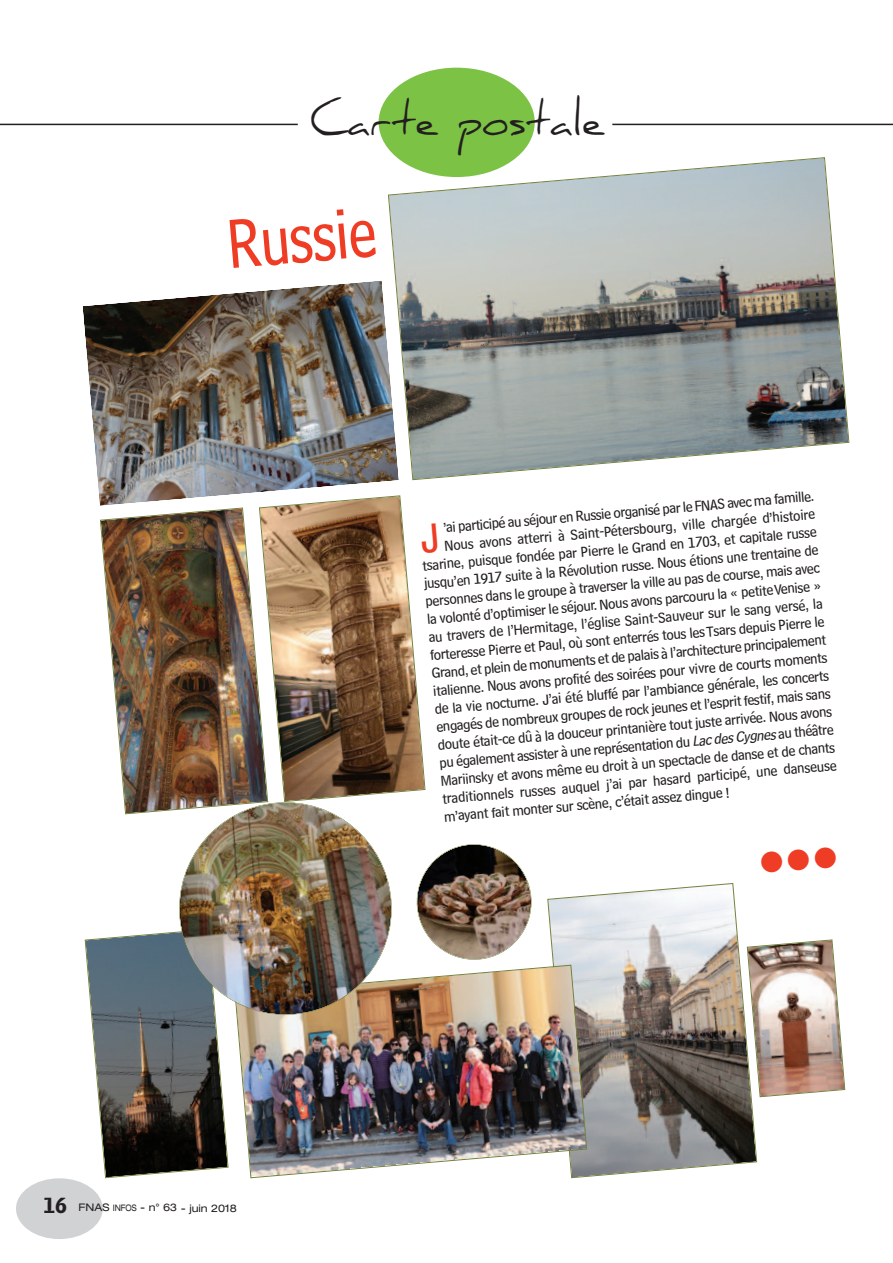
<style>
.page{position:relative;width:893px;height:1263px;background:#fff}
.page>*{position:absolute;margin:0;border:0;box-sizing:border-box;transform-origin:0 0}
.t1{font:72px "Bell Centennial Std Sub Capt";color:#ef3d25;scale:.85 1}
.t2{font:45px "Daniel";color:#231f20}
.t3{font:15px "Bell Centennial Std Sub Capt";color:#231f20}
.t4{font:expanded 10.5px "Helvetica Neue LT Std";letter-spacing:-.005em;color:#231f20}
.s1{font-style:italic}
.s2{font-family:"Bell Centennial Std Bd Listing";font-stretch:normal;font-size:18px}
.s3{font-size:9px}
</style>
<div class="page">
<svg style="left:547px;top:883px;width:210px;height:294px;background:#a4a09c"></svg>
<img style="left:747px;top:939px;width:98px;height:158px">
<img style="left:83px;top:281px;width:314px;height:225px">
<img style="left:236px;top:965px;width:351px;height:213px">
<hr style="left:612px;top:124px;width:281px;height:1px;background:#231f20">
<hr style="left:0;top:124px;width:298px;height:1px;background:#231f20">
<svg style="left:388px;top:157px;width:461px;height:323px;background:#a7acaa"></svg>
<img style="left:259px;top:495px;width:166px;height:302px">
<img style="left:100px;top:508px;width:168px;height:306px">
<img style="left:174px;top:797px;width:222px;height:222px">
<img style="left:416px;top:844px;width:116px;height:116px">
<svg style="left:84px;top:929px;width:144px;height:250px"></svg>
<svg style="left:388px;top:157px;width:147px;height:20px"></svg>
<svg style="left:420px;top:523px;width:5px;height:30px"></svg>
<h2 class="t2" style="left:310px;top:93px;width:297px">Carte postale</h2>
<h1 class="t1" style="left:225px;top:221px;width:178px;rotate:-5deg">Russie</h1>
<p class="t3" style="left:443px;top:523px;width:374px;rotate:-5deg">’ai participé au séjour en Russie organisé par le FNAS avec ma famille.</p>
<p class="t3" style="left:444px;top:541px;width:374px;rotate:-5deg">Nous avons atterri à Saint-Pétersbourg, ville chargée d’histoire</p>
<p class="t3" style="left:422px;top:561px;width:397px;rotate:-5deg">tsarine, puisque fondée par Pierre le Grand en 1703, et capitale russe</p>
<p class="t3" style="left:424px;top:579px;width:397px;rotate:-5deg">jusqu’en 1917 suite à la Révolution russe. Nous étions une trentaine de</p>
<p class="t3" style="left:425px;top:597px;width:397px;rotate:-5deg">personnes dans le groupe à traverser la ville au pas de course, mais avec</p>
<p class="t3" style="left:427px;top:615px;width:397px;rotate:-5deg">la volonté d’optimiser le séjour. Nous avons parcouru la « petiteVenise »</p>
<p class="t3" style="left:428px;top:633px;width:397px;rotate:-5deg">au travers de l’Hermitage, l’église Saint-Sauveur sur le sang versé, la</p>
<p class="t3" style="left:430px;top:651px;width:397px;rotate:-5deg">forteresse Pierre et Paul, où sont enterrés tous lesTsars depuis Pierre le</p>
<p class="t3" style="left:431px;top:668px;width:397px;rotate:-5deg">Grand, et plein de monuments et de palais à l’architecture principalement</p>
<p class="t3" style="left:433px;top:686px;width:397px;rotate:-5deg">italienne. Nous avons profité des soirées pour vivre de courts moments</p>
<p class="t3" style="left:434px;top:704px;width:397px;rotate:-5deg">de la vie nocturne. J’ai été bluffé par l’ambiance générale, les concerts</p>
<p class="t3" style="left:436px;top:722px;width:397px;rotate:-5deg">engagés de nombreux groupes de rock jeunes et l’esprit festif, mais sans</p>
<p class="t3" style="left:437px;top:740px;width:397px;rotate:-5deg">doute était-ce dû à la douceur printanière tout juste arrivée. Nous avons</p>
<p class="t3" style="left:439px;top:758px;width:397px;rotate:-5deg">pu également assister à une représentation du <span class="s1">Lac des Cygnes</span> au théâtre</p>
<p class="t3" style="left:440px;top:776px;width:397px;rotate:-5deg">Mariinsky et avons même eu droit à un spectacle de danse et de chants</p>
<p class="t3" style="left:442px;top:794px;width:397px;rotate:-5deg">traditionnels russes auquel j’ai par hasard participé, une danseuse</p>
<p class="t3" style="left:443px;top:812px;width:288px;rotate:-5deg">m’ayant fait monter sur scène, c’était assez dingue !</p>
<p class="t4" style="left:43px;top:1204px;width:195px"><span class="s2">16</span> FNAS <span class="s3">INFOS</span> - n° 63 - juin 2018</p>
</div>
